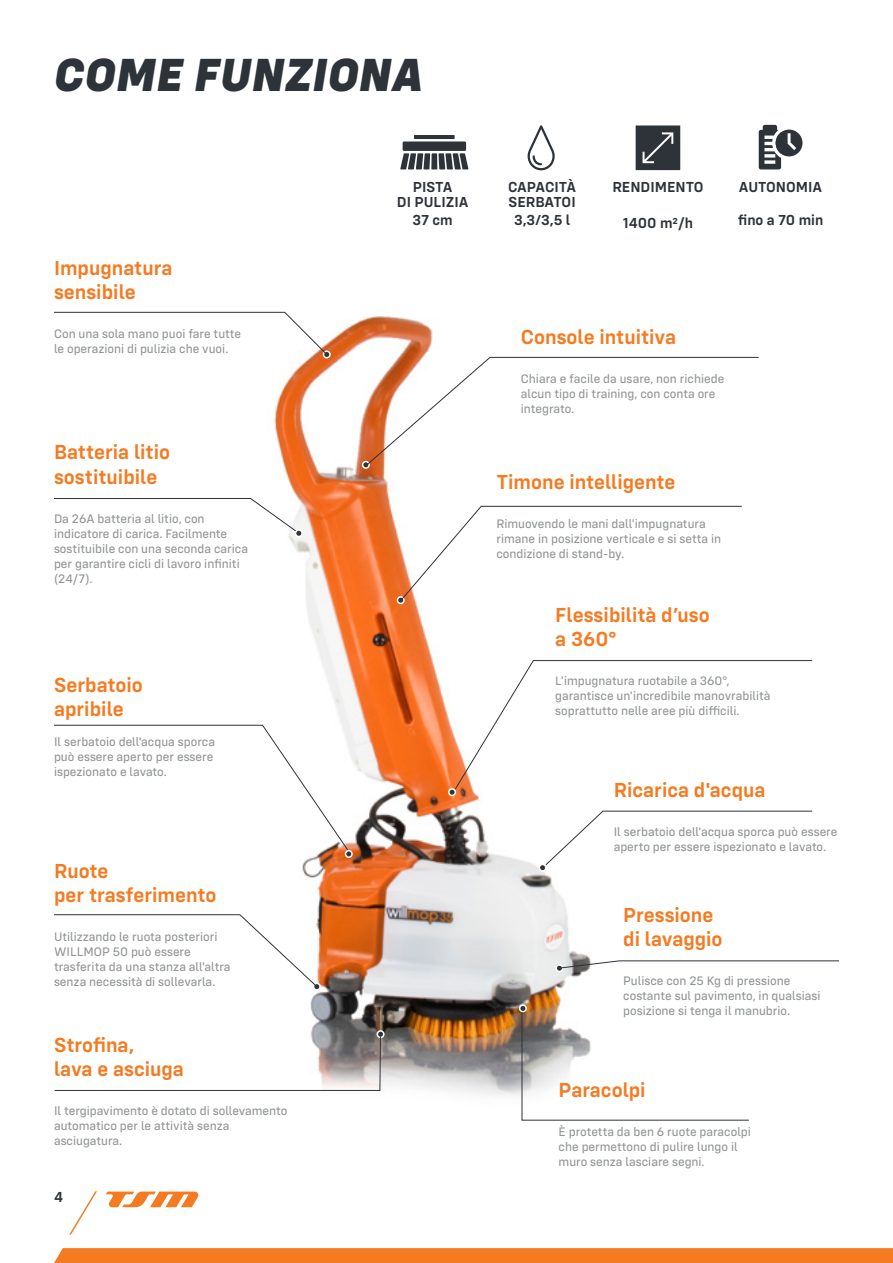
<style>
.page{position:relative;width:893px;height:1263px;background:#fff}
.page>*{position:absolute;margin:0;border:0;box-sizing:border-box;transform-origin:0 0}
.t1{font:italic 800 48px "Config";color:#2e3339}
.t2{font:600 21px/24px "Config";color:#f47b21}
.t3{font:600 15px/15px "Config";color:#2e3339}
.t4{font:12.75px/15px "Config Text";color:#929595}
</style>
<div class="page">
<svg style="left:54px;top:1248px;width:839px;height:15px;background:#f47c23"></svg>
<svg style="left:69px;top:1191px;width:28px;height:43px"></svg>
<svg style="left:106px;top:1191px;width:92px;height:16px"></svg>
<img style="left:223px;top:311px;width:405px;height:785px">
<svg style="left:759px;top:125px;width:43px;height:44px"></svg>
<svg style="left:636px;top:125px;width:44px;height:45px;background:#40454a"></svg>
<hr style="left:414px;top:135px;width:41px;height:4px;background:#2e3339">
<div style="left:403px;top:141px;width:63px;height:10px;background:#2e3339"></div>
<div style="left:431px;top:153px;width:6px;height:16px;background:#2e3339"></div>
<svg style="left:438px;top:153px;width:30px;height:16px"></svg>
<svg style="left:400px;top:153px;width:30px;height:16px"></svg>
<svg style="left:527px;top:125px;width:28px;height:46px"></svg>
<div style="left:556px;top:965px;width:7px;height:6px;background:#2e3339;border-radius:50%"></div>
<div style="left:555px;top:964px;width:8px;height:8px;border:2px solid #fff;border-radius:50%"></div>
<div style="left:397px;top:596px;width:8px;height:8px;border:2px solid #fff;border-radius:50%"></div>
<svg style="left:400px;top:506px;width:342px;height:96px"></svg>
<div style="left:448px;top:788px;width:8px;height:8px;border:2px solid #fff;border-radius:50%"></div>
<div style="left:362px;top:461px;width:8px;height:8px;border:2px solid #fff;border-radius:50%"></div>
<div style="left:539px;top:864px;width:7px;height:7px;background:#2e3339;border-radius:50%"></div>
<div style="left:539px;top:864px;width:8px;height:8px;border:2px solid #fff;border-radius:50%"></div>
<div style="left:377px;top:1031px;width:7px;height:6px;background:#2e3339;border-radius:50%"></div>
<div style="left:377px;top:1030px;width:8px;height:8px;border:2px solid #fff;border-radius:50%"></div>
<div style="left:323px;top:350px;width:8px;height:8px;border:2px solid #fff;border-radius:50%"></div>
<svg style="left:54px;top:1036px;width:327px;height:55px"></svg>
<svg style="left:54px;top:312px;width:274px;height:43px"></svg>
<svg style="left:363px;top:357px;width:396px;height:111px"></svg>
<svg style="left:559px;top:960px;width:280px;height:9px"></svg>
<svg style="left:454px;top:660px;width:359px;height:130px"></svg>
<div style="left:314px;top:983px;width:6px;height:7px;background:#2e3339;border-radius:50%"></div>
<div style="left:313px;top:983px;width:8px;height:8px;border:2px solid #fff;border-radius:50%"></div>
<svg style="left:54px;top:914px;width:264px;height:73px"></svg>
<svg style="left:54px;top:724px;width:296px;height:128px"></svg>
<div style="left:520px;top:1005px;width:6px;height:7px;background:#2e3339;border-radius:50%"></div>
<div style="left:519px;top:1004px;width:8px;height:8px;border:2px solid #fff;border-radius:50%"></div>
<svg style="left:521px;top:1012px;width:228px;height:109px"></svg>
<svg style="left:54px;top:498px;width:248px;height:38px"></svg>
<div style="left:295px;top:529px;width:8px;height:8px;border:2px solid #fff;border-radius:50%"></div>
<div style="left:345px;top:851px;width:7px;height:6px;background:#2e3339;border-radius:50%"></div>
<div style="left:345px;top:850px;width:8px;height:8px;border:2px solid #fff;border-radius:50%"></div>
<svg style="left:545px;top:810px;width:268px;height:56px"></svg>
<p class="t1" style="left:54px;top:45px;width:370px">COME FUNZIONA</p>
<p class="t2" style="left:54px;top:255px;width:120px">Impugnatura sensibile</p>
<p class="t4" style="left:54px;top:326px;width:189px">Con una sola mano puoi fare tutte le operazioni di pulizia che vuoi.</p>
<p class="t2" style="left:54px;top:440px;width:118px">Batteria litio sostituibile</p>
<p class="t4" style="left:54px;top:511px;width:196px">Da 26A batteria al litio, con indicatore di carica. Facilmente sostituibile con una seconda carica per garantire cicli di lavoro infiniti (24/7).</p>
<p class="t2" style="left:54px;top:673px;width:90px">Serbatoio</p>
<p class="t2" style="left:54px;top:697px;width:71px">apribile</p>
<p class="t4" style="left:54px;top:734px;width:163px">Il serbatoio dell'acqua sporca può essere aperto per essere ispezionato e lavato.</p>
<p class="t2" style="left:54px;top:859px;width:56px">Ruote</p>
<p class="t2" style="left:54px;top:883px;width:164px">per trasferimento</p>
<p class="t4" style="left:54px;top:929px;width:178px">Utilizzando le ruota posteriori<br>WILLMOP 50 può essere trasferita da una stanza all'altra senza necessità di sollevarla.</p>
<p class="t2" style="left:54px;top:1033px;width:82px">Strofina,</p>
<p class="t2" style="left:54px;top:1057px;width:131px">lava e asciuga</p>
<p class="t4" style="left:54px;top:1103px;width:235px">Il tergipavimento è dotato di sollevamento automatico per le attività senza asciugatura.</p>
<p class="t3" style="left:54px;top:1189px;width:10px">4</p>
<p class="t3" style="left:413px;top:180px;width:41px">PISTA</p>
<p class="t3" style="left:397px;top:195px;width:73px">DI PULIZIA</p>
<p class="t3" style="left:413px;top:213px;width:42px">37 cm</p>
<p class="t3" style="left:508px;top:180px;width:70px">CAPACITÀ<br>SERBATOI</p>
<p class="t3" style="left:514px;top:213px;width:58px">3,3/3,5 l</p>
<p class="t3" style="left:612px;top:180px;width:93px">RENDIMENTO</p>
<p class="t3" style="left:623px;top:216px;width:72px">1400 m2/h</p>
<p class="t3" style="left:739px;top:180px;width:85px">AUTONOMIA</p>
<p class="t3" style="left:738px;top:213px;width:87px">fino a 70 min</p>
<p class="t2" style="left:521px;top:324px;width:157px">Console intuitiva</p>
<p class="t4" style="left:521px;top:371px;width:205px">Chiara e facile da usare, non richiede alcun tipo di training, con conta ore integrato.</p>
<p class="t2" style="left:496px;top:470px;width:181px">Timone intelligente</p>
<p class="t4" style="left:496px;top:516px;width:226px">Rimuovendo le mani dall'impugnatura rimane in posizione verticale e si setta in condizione di stand-by.</p>
<p class="t2" style="left:555px;top:603px;width:156px">Flessibilità d’uso</p>
<p class="t2" style="left:555px;top:627px;width:63px">a 360°</p>
<p class="t4" style="left:555px;top:674px;width:176px">L'impugnatura ruotabile a 360°,</p>
<p class="t4" style="left:555px;top:689px;width:217px">garantisce un'incredibile manovrabilità soprattutto nelle aree più difficili.</p>
<p class="t2" style="left:614px;top:778px;width:153px">Ricarica d'acqua</p>
<p class="t4" style="left:614px;top:824px;width:225px">Il serbatoio dell'acqua sporca può essere aperto per essere ispezionato e lavato.</p>
<p class="t2" style="left:623px;top:902px;width:92px">Pressione</p>
<p class="t2" style="left:623px;top:926px;width:101px">di lavaggio</p>
<p class="t4" style="left:623px;top:973px;width:199px">Pulisce con 25 Kg di pressione costante sul pavimento, in qualsiasi posizione si tenga il manubrio.</p>
<p class="t2" style="left:559px;top:1077px;width:88px">Paracolpi</p>
<p class="t4" style="left:559px;top:1124px;width:194px">È protetta da ben 6 ruote paracolpi che permettono di pulire lungo il muro senza lasciare segni.</p>
</div>
